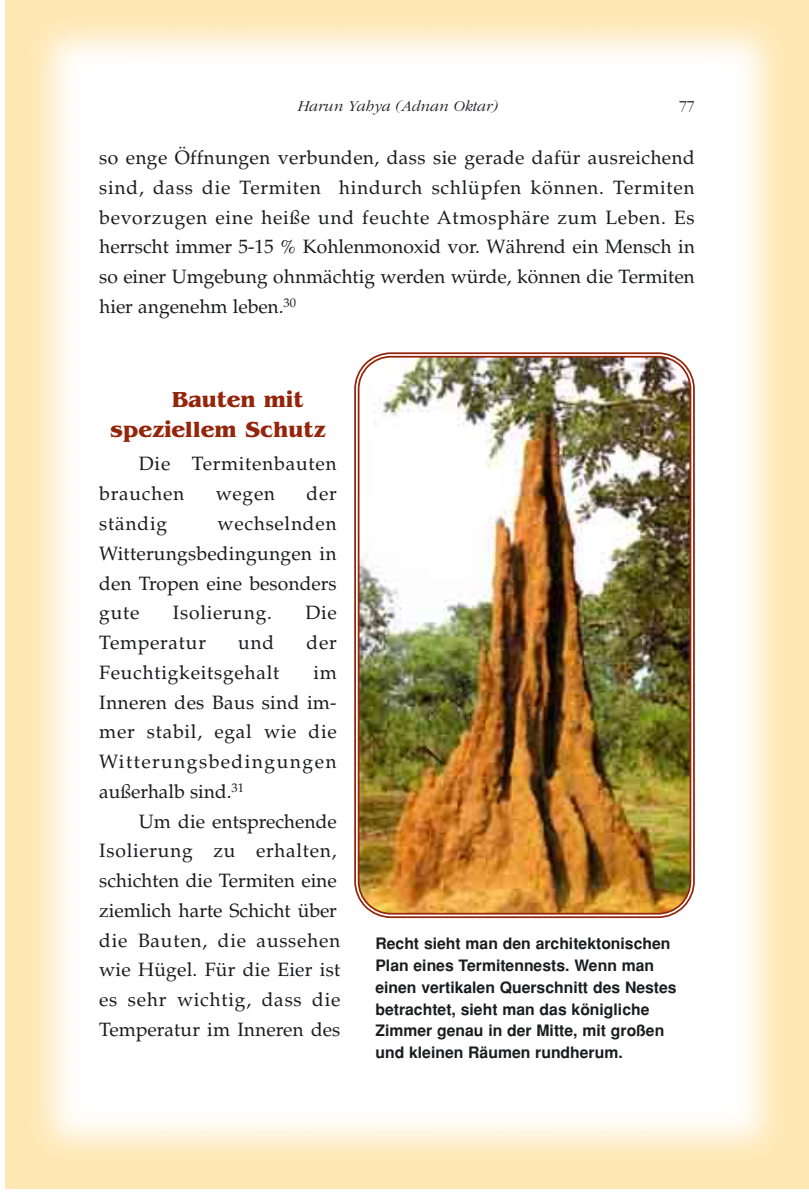
<style>
.page{position:relative;width:809px;height:1196px;background:#fff}
.page>*{position:absolute;margin:0;border:0;box-sizing:border-box;transform-origin:0 0}
.t1{font:700 22.75px/29.8px "Benquiat";color:#94250a}
.t2{font:19.25px/29.8px "Palatino Turk";letter-spacing:.015em;color:#1b1c20;text-align:justify}
.t3{font:19.25px/29.8px "Palatino Turk";letter-spacing:.04em;color:#1b1c20}
.t4{font:15.75px/21.9px "Helvetica Turk B";color:#1b1c20}
.t5{font:15.75px "Garamond Turk I";color:#1b1c20}
.t6{font:15.75px "Garamond Turk";color:#1b1c20}
</style>
<div class="page">
<img style="left:354px;top:352px;width:341px;height:567px">
<p class="t5" style="left:297px;top:100px;width:202px">Harun Yahya (Adnan Oktar)</p>
<p class="t6" style="left:679px;top:99px;width:17px">77</p>
<p class="t2" style="left:99px;top:145px;width:597px">so enge Öffnungen verbunden, dass sie gerade dafür ausreichend sind, dass die Termiten hindurch schlüpfen können. Termiten bevorzugen eine heiße und feuchte Atmosphäre zum Leben. Es herrscht immer 5-15 % Kohlenmonoxid vor. Während ein Mensch in so einer Umgebung ohnmächtig werden würde, können die Termiten hier angenehm leben.<sup>30</sup></p>
<p class="t1" style="left:110px;top:387px;width:217px;text-indent:62px">Bauten mit speziellem Schutz</p>
<p class="t3" style="left:99px;top:451px;width:239px;text-indent:40px">Die Termitenbauten brauchen</p>
<p class="t2" style="left:216px;top:481px;width:61px">wegen</p>
<p class="t2" style="left:306px;top:481px;width:32px">der</p>
<p class="t2" style="left:99px;top:511px;width:239px;text-indent:118px">wechselnden Witterungsbedingungen in den Tropen eine besonders gute</p>
<p class="t3" style="left:99px;top:511px;width:69px">ständig</p>
<p class="t3" style="left:173px;top:600px;width:101px">Isolierung.</p>
<p class="t2" style="left:305px;top:600px;width:33px">Die</p>
<p class="t3" style="left:99px;top:630px;width:108px">Temperatur</p>
<p class="t2" style="left:238px;top:630px;width:38px">und</p>
<p class="t2" style="left:306px;top:630px;width:32px">der</p>
<p class="t3" style="left:99px;top:660px;width:182px">Feuchtigkeitsgehalt</p>
<p class="t2" style="left:99px;top:660px;width:239px;text-indent:214px">im Inneren des Baus sind im&shy;mer stabil, egal wie die Witterungsbedingungen außerhalb sind.<sup>31</sup></p>
<p class="t2" style="left:99px;top:808px;width:243px;text-align:left;text-indent:40px">Um die entsprechende<br>Isolierung zu erhalten, schichten die Termiten eine ziemlich harte Schicht über die Bauten, die aussehen wie Hügel. Für die Eier ist es sehr wichtig, dass die<br>Temperatur im Inneren des</p>
<p class="t4" style="left:375px;top:933px;width:303px">Recht sieht man den architektonischen Plan eines Termitennests. Wenn man einen vertikalen Querschnitt des Nestes betrachtet, sieht man das königliche Zimmer genau in der Mitte, mit großen und kleinen Räumen rundherum.</p>
</div>
